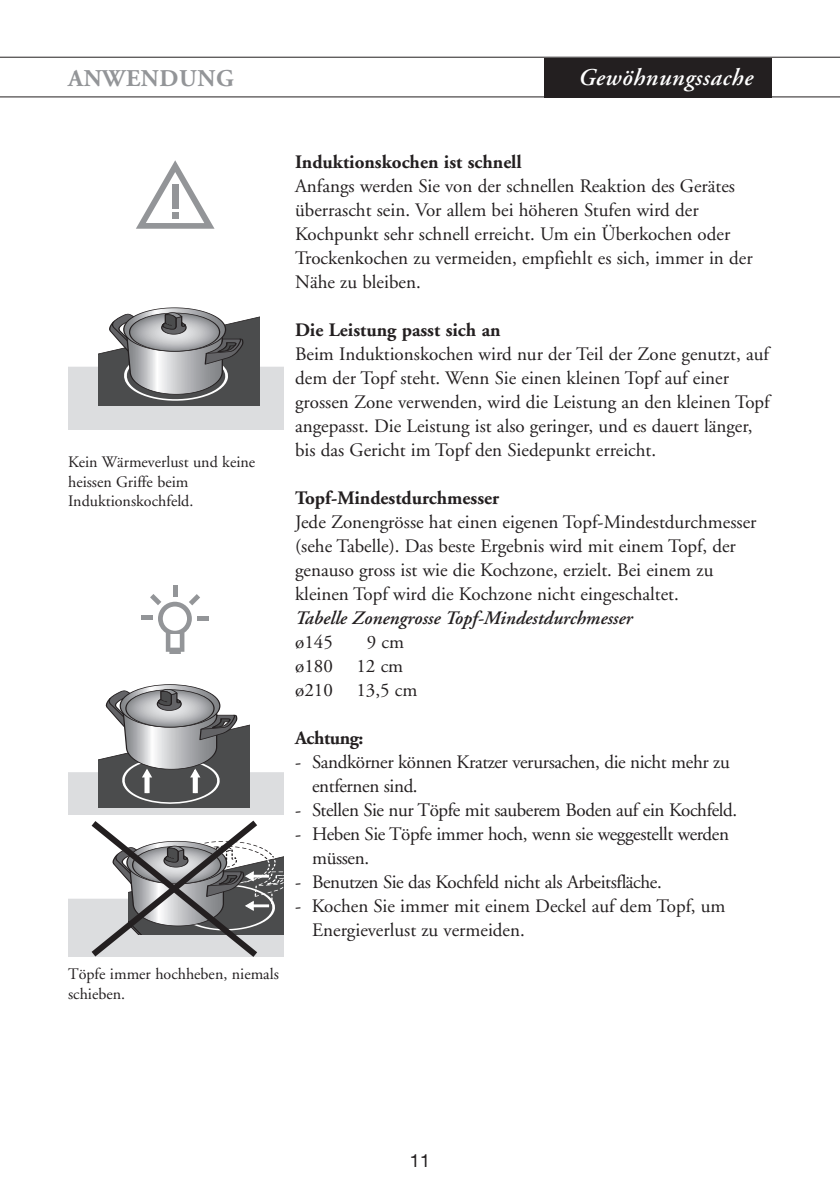
<style>
.page{position:relative;width:840px;height:1191px;background:#fff}
.page>*{position:absolute;margin:0;border:0;box-sizing:border-box;transform-origin:0 0}
.t1{font:italic 600 24px "Adobe Garamond";letter-spacing:.025em;color:#fff}
.t2{font:700 24px "Adobe Garamond";letter-spacing:.025em;color:#939598}
.t3{font:19px/24px "Adobe Garamond";color:#231f20}
.t4{font:19px/24px "Adobe Garamond";letter-spacing:-.02em;color:#231f20}
.t5{font:700 19px "Adobe Garamond";color:#231f20}
.t6{font:italic 600 19px "Adobe Garamond";color:#231f20}
.t7{font:700 19px "Adobe Garamond";letter-spacing:-.02em;color:#231f20}
.t8{font:18px "Helvetica Neue";color:#231f20}
.t9{font:16px/19.2px "Adobe Garamond";color:#231f20}
</style>
<div class="page">
<div style="left:544px;top:58px;width:227px;height:39px;background:#231f20"></div>
<hr style="left:0;top:57px;width:839px;height:1px;background:#231f20">
<hr style="left:0;top:96px;width:839px;height:1px;background:#231f20">
<svg style="left:136px;top:160px;width:78px;height:69px"></svg>
<div style="left:172px;top:184px;width:6px;height:25px;background:#939598"></div>
<div style="left:172px;top:212px;width:6px;height:7px;background:#939598"></div>
<svg style="left:120px;top:684px;width:100px;height:43px"></svg>
<svg style="left:68px;top:688px;width:215px;height:269px"></svg>
<svg style="left:68px;top:309px;width:215px;height:120px"></svg>
<div style="left:172px;top:585px;width:5px;height:12px;background:#939598"></div>
<div style="left:142px;top:615px;width:11px;height:5px;background:#939598"></div>
<div style="left:197px;top:616px;width:11px;height:5px;background:#939598"></div>
<svg style="left:150px;top:594px;width:50px;height:60px"></svg>
<p class="t2" style="left:68px;top:69px;width:167px">ANWENDUNG</p>
<p class="t1" style="left:578px;top:68px;width:176px">Gewöhnungssache</p>
<p class="t9" style="left:68px;top:454px;width:188px">Kein Wärmeverlust und keine heissen Griffe beim<br>Induktionskochfeld.</p>
<p class="t9" style="left:68px;top:966px;width:212px">Töpfe immer hochheben, niemals schieben.</p>
<p class="t5" style="left:295px;top:154px;width:228px">Induktionskochen ist schnell</p>
<p class="t3" style="left:295px;top:176px;width:459px">Anfangs werden Sie von der schnellen Reaktion des Gerätes überrascht sein. Vor allem bei höheren Stufen wird der Kochpunkt sehr schnell erreicht. Um ein Überkochen oder Trockenkochen zu vermeiden, empfiehlt es sich, immer in der Nähe zu bleiben.</p>
<p class="t5" style="left:295px;top:322px;width:207px">Die Leistung passt sich an</p>
<p class="t3" style="left:295px;top:344px;width:476px">Beim Induktionskochen wird nur der Teil der Zone genutzt, auf dem der Topf steht. Wenn Sie einen kleinen Topf auf einer grossen Zone verwenden, wird die Leistung an den kleinen Topf angepasst. Die Leistung ist also geringer, und es dauert länger, bis das Gericht im Topf den Siedepunkt erreicht.</p>
<p class="t5" style="left:295px;top:490px;width:205px">Topf-Mindestdurchmesser</p>
<p class="t3" style="left:295px;top:512px;width:462px">Jede Zonengrösse hat einen eigenen Topf-Mindestdurchmesser (sehe Tabelle). Das beste Ergebnis wird mit einem Topf, der genauso gross ist wie die Kochzone, erzielt. Bei einem zu kleinen Topf wird die Kochzone nicht eingeschaltet.</p>
<p class="t6" style="left:295px;top:610px;width:339px">Tabelle Zonengrosse Topf-Mindestdurchmesser</p>
<p class="t3" style="left:295px;top:632px;width:39px">ø145</p>
<p class="t3" style="left:295px;top:632px;width:124px;text-indent:72px">9 cm ø180 12 cm ø210 13,5 cm</p>
<p class="t7" style="left:295px;top:730px;width:70px">Achtung:</p>
<p class="t4" style="left:312px;top:752px;width:419px;text-indent:-17px">- Sandkörner können Kratzer verursachen, die nicht mehr zu entfernen sind.</p>
<p class="t4" style="left:295px;top:800px;width:443px">- Stellen Sie nur Töpfe mit sauberem Boden auf ein Kochfeld.</p>
<p class="t4" style="left:312px;top:824px;width:418px;text-indent:-17px">- Heben Sie Töpfe immer hoch, wenn sie weggestellt werden müssen.</p>
<p class="t4" style="left:295px;top:872px;width:368px">- Benutzen Sie das Kochfeld nicht als Arbeitsfläche.</p>
<p class="t3" style="left:312px;top:896px;width:414px;text-indent:-17px">- Kochen Sie immer mit einem Deckel auf dem Topf, um<br>Energieverlust zu vermeiden.</p>
<p class="t8" style="left:410px;top:1154px;width:22px">11</p>
</div>
